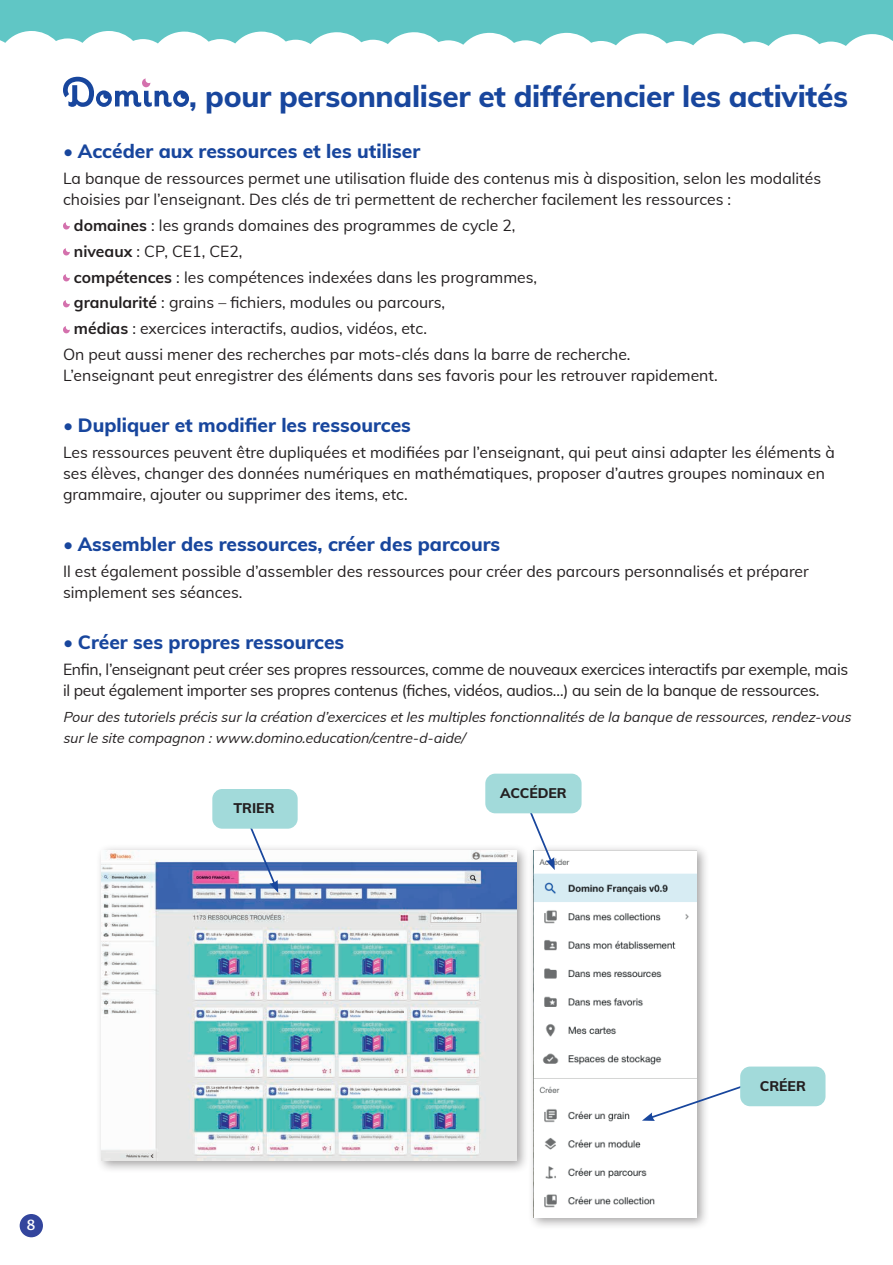
<style>
.page{position:relative;width:893px;height:1265px;background:#fff}
.page>*{position:absolute;margin:0;border:0;box-sizing:border-box;transform-origin:0 0}
.t1{font:800 29.75px "Muli";letter-spacing:-.01em;color:#18469d}
.t2{font:800 19.25px "Muli";color:#18469d}
.t3{font:15.75px/21px "Muli";color:#231f20}
.t4{font:15.75px/21px "Muli";letter-spacing:-.02em;color:#231f20}
.t5{font:italic 14px/21px "Muli";color:#231f20}
.t6{font:800 14px "Muli";color:#231f20}
.t7{font:14px "Decoy";color:#fff}
.s1{font-weight:400}
.s2{font-weight:700}
</style>
<div class="page">
<svg style="left:63px;top:77px;width:126px;height:30px"></svg>
<svg style="left:63px;top:222px;width:7px;height:8px"></svg>
<svg style="left:63px;top:248px;width:7px;height:8px"></svg>
<svg style="left:63px;top:274px;width:7px;height:7px"></svg>
<svg style="left:63px;top:300px;width:7px;height:7px"></svg>
<svg style="left:63px;top:326px;width:7px;height:7px"></svg>
<div style="left:96px;top:844px;width:434px;height:329px;background:#231f20;opacity:.41"></div>
<img style="left:102px;top:850px;width:415px;height:310px">
<div style="left:527px;top:844px;width:182px;height:386px;background:#231f20;opacity:.41"></div>
<img style="left:533px;top:850px;width:163px;height:367px">
<svg style="left:642px;top:1084px;width:103px;height:37px"></svg>
<svg style="left:524px;top:813px;width:31px;height:57px"></svg>
<svg style="left:246px;top:829px;width:32px;height:64px"></svg>
<div style="left:212px;top:789px;width:86px;height:40px;background:#a2dada;border-radius:10px"></div>
<div style="left:485px;top:774px;width:97px;height:39px;background:#a2dada;border-radius:10px"></div>
<div style="left:740px;top:1067px;width:85px;height:39px;background:#a2dada;border-radius:10px"></div>
<div style="left:20px;top:1214px;width:23px;height:23px;background:#33459d;border-radius:50%"></div>
<svg style="left:0;top:0;width:893px;height:46px;fill:#60c6c5"></svg>
<h1 class="t1" style="left:189px;top:74px;width:660px">, pour personnaliser et différencier les activités</h1>
<p class="t2" style="left:63px;top:137px;width:359px"><span class="s1">•</span> Accéder aux ressources et les utiliser</p>
<p class="t3" style="left:63px;top:167px;width:760px">La banque de ressources permet une utilisation fluide des contenus mis à disposition, selon les modalités choisies par l’enseignant. Des clés de tri permettent de rechercher facilement les ressources :</p>
<p class="t3" style="left:74px;top:214px;width:443px"><span class="s2">domaines</span> : les grands domaines des programmes de cycle 2,</p>
<p class="t3" style="left:74px;top:240px;width:170px"><span class="s2">niveaux</span> : CP, CE1, CE2,</p>
<p class="t3" style="left:74px;top:266px;width:465px"><span class="s2">compétences</span> : les compétences indexées dans les programmes,</p>
<p class="t3" style="left:74px;top:292px;width:373px"><span class="s2">granularité</span> : grains – fichiers, modules ou parcours,</p>
<p class="t3" style="left:74px;top:318px;width:355px"><span class="s2">médias</span> : exercices interactifs, audios, vidéos, etc.</p>
<p class="t3" style="left:63px;top:343px;width:569px">On peut aussi mener des recherches par mots-clés dans la barre de recherche.</p>
<p class="t3" style="left:63px;top:364px;width:656px">L’enseignant peut enregistrer des éléments dans ses favoris pour les retrouver rapidement.</p>
<p class="t2" style="left:63px;top:411px;width:349px"><span class="s1">•</span> Dupliquer et modifier les ressources</p>
<p class="t3" style="left:63px;top:441px;width:773px">Les ressources peuvent être dupliquées et modifiées par l’enseignant, qui peut ainsi adapter les éléments à ses élèves, changer des données numériques en mathématiques, proposer d’autres groupes nominaux en grammaire, ajouter ou supprimer des items, etc.</p>
<p class="t2" style="left:63px;top:530px;width:439px"><span class="s1">•</span> Assembler des ressources, créer des parcours</p>
<p class="t3" style="left:63px;top:560px;width:747px">Il est également possible d’assembler des ressources pour créer des parcours personnalisés et préparer simplement ses séances.</p>
<p class="t2" style="left:63px;top:628px;width:283px"><span class="s1">•</span> Créer ses propres ressources</p>
<p class="t4" style="left:63px;top:658px;width:787px">Enfin, l’enseignant peut créer ses propres ressources, comme de nouveaux exercices interactifs par exemple, mais il peut également importer ses propres contenus (fiches, vidéos, audios…) au sein de la banque de ressources.</p>
<p class="t5" style="left:63px;top:705px;width:792px">Pour des tutoriels précis sur la création d’exercices et les multiples fonctionnalités de la banque de ressources, rendez-vous sur le site compagnon : www.domino.education/centre-d-aide/</p>
<p class="t6" style="left:233px;top:798px;width:43px">TRIER</p>
<p class="t6" style="left:500px;top:783px;width:68px">ACCÉDER</p>
<p class="t7" style="left:26px;top:1214px;width:11px">8</p>
<p class="t6" style="left:760px;top:1076px;width:48px">CRÉER</p>
</div>
